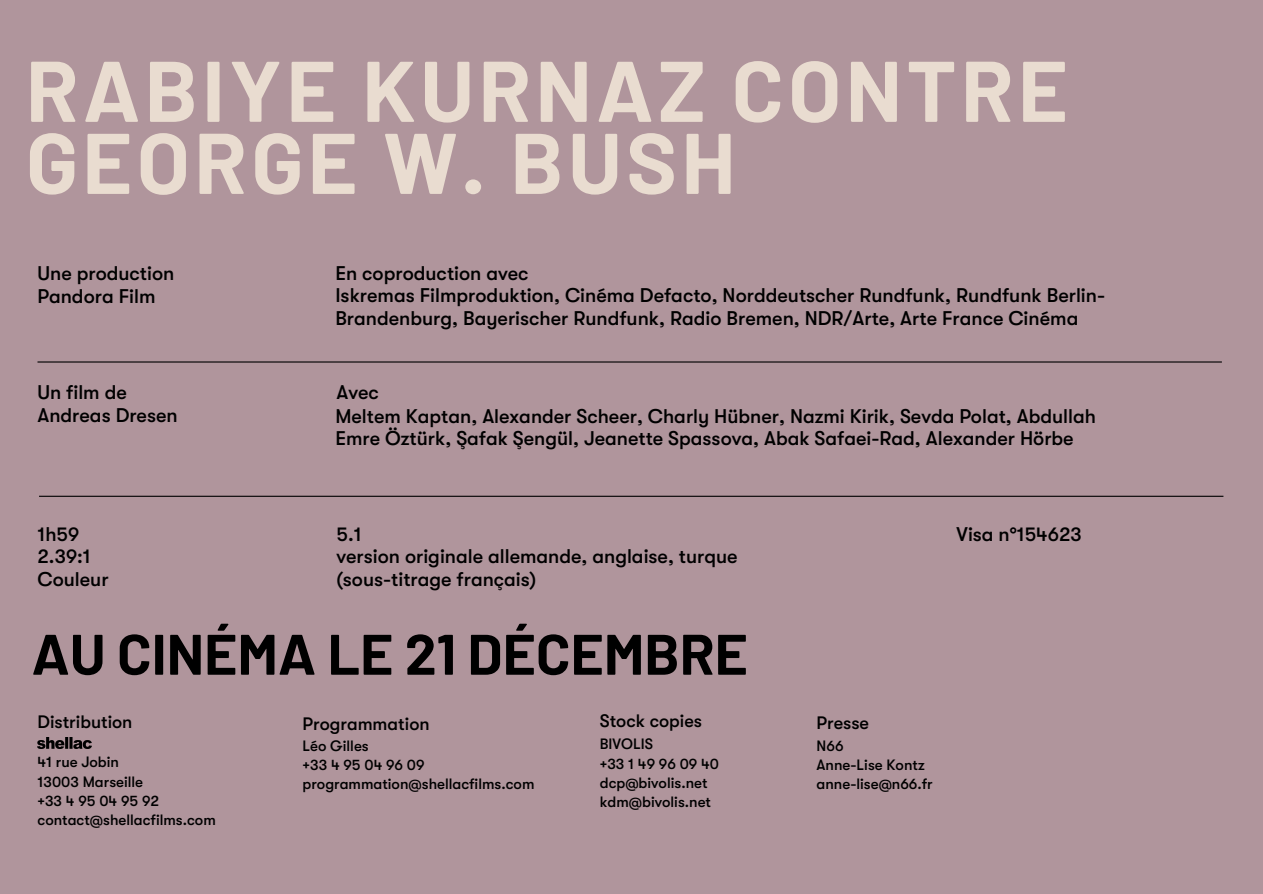
<style>
.page{position:relative;width:1263px;height:894px;background:#fff}
.page>*{position:absolute;margin:0;border:0;box-sizing:border-box;transform-origin:0 0}
.t1{font:700 85.8px/72px "Barlow";letter-spacing:.05em;color:#e9dcd0}
.t2{font:700 57px "Barlow";color:#000}
.t3{font:500 19.8px/22.5px "GT Walsheim Pro";color:#000}
.t4{font:500 18px "GT Walsheim Pro";color:#000}
.t5{font:500 15px/19px "GT Walsheim Pro";color:#000}
</style>
<div class="page">
<div style="left:0;top:0;width:1263px;height:893px;background:#b0959c"></div>
<img style="left:38px;top:737px;width:53px;height:11px">
<hr style="left:38px;top:361px;width:1184px;height:1px;background:#000">
<hr style="left:39px;top:495px;width:1184px;height:1px;background:#000">
<h1 class="t1" style="left:26px;top:51px;width:1044px">RABIYE KURNAZ CONTRE<br>GEORGE W. BUSH</h1>
<p class="t3" style="left:38px;top:262px;width:138px;line-height:23px">Une production<br>Pandora Film</p>
<p class="t3" style="left:335px;top:262px;width:771px">En coproduction avec<br>Iskremas Filmproduktion, Cinéma Defacto, Norddeutscher Rundfunk, Rundfunk Berlin-<br>Brandenburg, Bayerischer Rundfunk, Radio Bremen, NDR/Arte, Arte France Cinéma</p>
<p class="t3" style="left:38px;top:381px;width:91px">Un film de</p>
<p class="t3" style="left:336px;top:381px;width:44px">Avec</p>
<p class="t3" style="left:38px;top:404px;width:142px">Andreas Dresen</p>
<p class="t3" style="left:335px;top:404px;width:762px">Meltem Kaptan, Alexander Scheer, Charly Hübner, Nazmi Kirik, Sevda Polat, Abdullah<br>Emre Öztürk, Şafak Şengül, Jeanette Spassova, Abak Safaei-Rad, Alexander Hörbe</p>
<p class="t3" style="left:38px;top:523px;width:73px">1h59<br>2.39:1<br>Couleur</p>
<p class="t3" style="left:336px;top:523px;width:403px">5.1<br>version originale allemande, anglaise, turque (sous-titrage français)</p>
<p class="t3" style="left:957px;top:523px;width:127px">Visa n°154623</p>
<h2 class="t2" style="left:32px;top:617px;width:718px">AU CINÉMA LE 21 DÉCEMBRE</h2>
<p class="t4" style="left:38px;top:711px;width:96px">Distribution</p>
<p class="t4" style="left:303px;top:713px;width:129px">Programmation</p>
<p class="t4" style="left:600px;top:710px;width:104px">Stock copies</p>
<p class="t4" style="left:817px;top:712px;width:54px">Presse</p>
<p class="t5" style="left:38px;top:752px;width:180px">41 rue Jobin<br>13003 Marseille<br>+33 4 95 04 95 92 contact@shellacfilms.com</p>
<p class="t5" style="left:303px;top:736px;width:233px">Léo Gilles<br>+33 4 95 04 96 09 programmation@shellacfilms.com</p>
<p class="t5" style="left:600px;top:734px;width:121px">BIVOLIS<br>+33 1 49 96 09 40 dcp@bivolis.net kdm@bivolis.net</p>
<p class="t5" style="left:817px;top:736px;width:118px">N66<br>Anne-Lise Kontz anne-lise@n66.fr</p>
</div>
